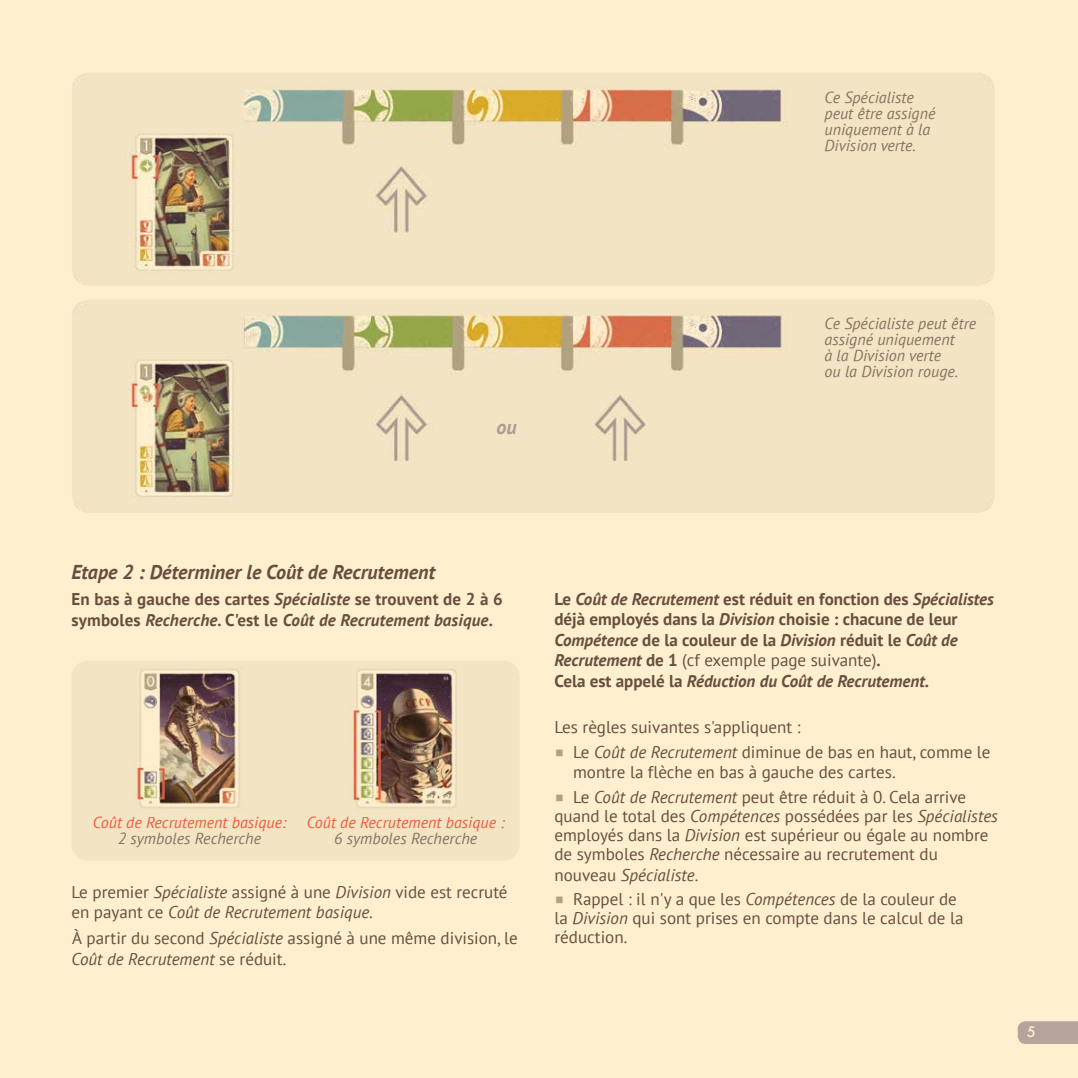
<style>
.page{position:relative;width:1078px;height:1078px;background:#fff}
.page>*{position:absolute;margin:0;border:0;box-sizing:border-box;transform-origin:0 0}
.t1{font:italic 700 20px "PT Sans";color:#684e3f}
.t2{font:italic 700 20px "PT Sans";color:#ac9c92}
.t3{font:17px/19.4px "PT Sans";color:#684e3f}
.t4{font:700 17px/20.4px "PT Sans";color:#684e3f}
.t5{font:italic 16px/16px "PT Sans";color:#887264}
.t6{font:italic 16px "PT Sans";color:#eb5e40}
.t7{font:500 16px "Futura";color:#feefce}
.s1{font-style:italic}
.s2{font-weight:400}
.s3{color:#b1a17e}
</style>
<div class="page">
<div style="left:0;top:0;width:1077px;height:1077px;background:#feefce"></div>
<svg style="left:1017px;top:1021px;width:60px;height:22px"></svg>
<img style="left:72px;top:73px;width:922px;height:212px">
<img style="left:72px;top:300px;width:922px;height:212px">
<div style="left:71px;top:660px;width:448px;height:200px;background:#f3e4c3;border-radius:17px"></div>
<img style="left:136px;top:669px;width:104px;height:139px">
<img style="left:351px;top:669px;width:106px;height:139px">
<p class="t5" style="left:824px;top:89px;width:112px">Ce Spécialiste peut être assigné uniquement à la<br>Division verte.</p>
<p class="t2" style="left:496px;top:414px;width:22px">ou</p>
<p class="t5" style="left:824px;top:315px;width:153px">Ce Spécialiste peut être assigné uniquement<br>à la Division verte<br>ou la Division rouge.</p>
<p class="t1" style="left:71px;top:558px;width:365px">Etape 2 : Déterminer le Coût de Recrutement</p>
<p class="t4" style="left:71px;top:588px;width:433px">En bas à gauche des cartes <span class="s1">Spécialiste</span> se trouvent de 2 à 6 symboles <span class="s1">Recherche</span>. C'est le <span class="s1">Coût de Recrutement basique</span>.</p>
<p class="t6" style="left:307px;top:812px;width:199px">Coût de Recrutement basique :</p>
<p class="t5" style="left:334px;top:830px;width:145px">6 symboles Recherche</p>
<p class="t3" style="left:71px;top:880px;width:437px;line-height:20.4px">Le premier <span class="s1">Spécialiste</span> assigné à une <span class="s1">Division</span> vide est recruté en payant ce <span class="s1">Coût de Recrutement basique</span>.</p>
<p class="t3" style="left:71px;top:927px;width:448px;line-height:20.4px">À partir du second <span class="s1">Spécialiste</span> assigné à une même division, le<br><span class="s1">Coût de Recrutement</span> se réduit.</p>
<p class="t6" style="left:93px;top:812px;width:195px">Coût de Recrutement basique:</p>
<p class="t5" style="left:118px;top:830px;width:145px">2 symboles Recherche</p>
<p class="t4" style="left:554px;top:588px;width:441px">Le <span class="s1">Coût de Recrutement</span> est réduit en fonction des <span class="s1">Spécialistes </span>déjà employés dans la <span class="s1">Division</span> choisie : chacune de leur <span class="s1">Compétence</span> de la couleur de la <span class="s1">Division</span> réduit le <span class="s1">Coût de Recrutement</span> de 1 <span class="s2">(cf exemple page suivante)</span>.<br>Cela est appelé la <span class="s1">Réduction du Coût de Recrutement</span>.</p>
<p class="t3" style="left:554px;top:717px;width:247px">Les règles suivantes s'appliquent :</p>
<p class="t3" style="left:573px;top:741px;width:419px;line-height:20.4px;text-indent:-19px"><span class="s3">▪</span> Le <span class="s1">Coût de Recrutement</span> diminue de bas en haut, comme le montre la flèche en bas à gauche des cartes.</p>
<p class="t3" style="left:554px;top:786px;width:445px"><span class="s3">▪</span> Le <span class="s1">Coût de Recrutement</span> peut être réduit à 0. Cela arrive quand le total des <span class="s1">Compétences</span> possédées par les <span class="s1">Spécialistes </span>employés dans la <span class="s1">Division</span> est supérieur ou égale au nombre de symboles <span class="s1">Recherche</span> nécessaire au recrutement du nouveau <span class="s1">Spécialiste</span>.</p>
<p class="t3" style="left:554px;top:889px;width:410px"><span class="s3">▪</span> Rappel : il n'y a que les <span class="s1">Compétences</span> de la couleur de la <span class="s1">Division</span> qui sont prises en compte dans le calcul de la réduction.</p>
<p class="t7" style="left:1026px;top:1021px;width:11px">5</p>
</div>
